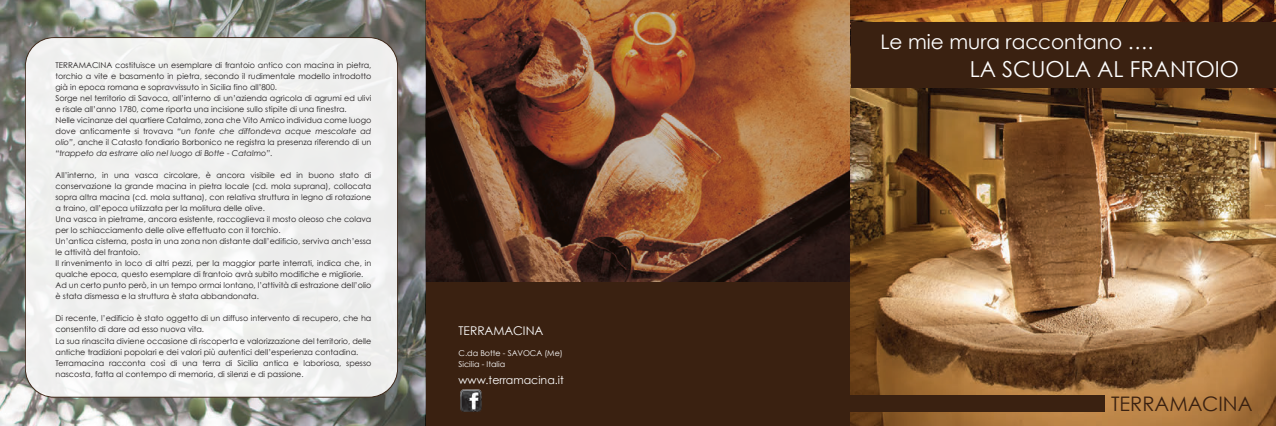
<style>
.page{position:relative;width:1276px;height:426px;background:#fff}
.page>*{position:absolute;margin:0;border:0;box-sizing:border-box;transform-origin:0 0}
.t1{font:22px "Century Gothic";color:#fff}
.t2{font:20px "Century Gothic";color:#fff}
.t3{font:20px "Century Gothic";color:#3a2111}
.t4{font:12px "Century Gothic";color:#fff}
.t5{font:11px "Century Gothic";color:#fff}
.t6{font:8px/11px "Century Gothic";color:#231f20}
.t7{font:8px/10.6px "Century Gothic";color:#fff}
.s1{font-style:italic}
</style>
<div class="page">
<div style="left:425px;top:0;width:427px;height:425px;background:#3a2111"></div>
<img style="left:426px;top:0;width:425px;height:281px">
<img style="left:0;top:0;width:426px;height:425px">
<div style="left:25px;top:37px;width:372px;height:359px;background:#f0f0ef;border-radius:29px"></div>
<img style="left:851px;top:0;width:425px;height:425px">
<div style="left:851px;top:22px;width:425px;height:66px;background:#3a2111"></div>
<div style="left:825px;top:394px;width:279px;height:17px;background:#3a2111"></div>
<img style="left:460px;top:389px;width:22px;height:21px">
<p class="t6" style="left:56px;top:59px;width:317px">TERRAMACINA costituisce un esemplare di frantoio antico con macina in pietra, torchio a vite e basamento in pietra, secondo il rudimentale modello introdotto già in epoca romana e sopravvissuto in Sicilia fino all’800.<br>Sorge nel territorio di Savoca, all’interno di un’azienda agricola di agrumi ed ulivi e risale all’anno 1780, come riporta una incisione sullo stipite di una finestra.<br>Nelle vicinanze del quartiere Catalmo, zona che Vito Amico individua come luogo dove anticamente si trovava <span class="s1">“un fonte che diffondeva acque mescolate ad olio”</span>, anche il Catasto fondiario Borbonico ne registra la presenza riferendo di un <span class="s1">“trappeto da estrarre olio nel luogo di Botte - Catalmo”</span>.</p>
<p class="t6" style="left:56px;top:169px;width:317px">All’interno, in una vasca circolare, è ancora visibile ed in buono stato di conservazione la grande macina in pietra locale (cd. mola suprana), collocata sopra altra macina (cd. mola suttana), con relativa struttura in legno di rotazione a traino, all’epoca utilizzata per la molitura delle olive.<br>Una vasca in pietrame, ancora esistente, raccoglieva il mosto oleoso che colava per lo schiacciamento delle olive effettuato con il torchio.<br>Un’antica cisterna, posta in una zona non distante dall’edificio, serviva anch’essa le attività del frantoio.<br>Il rinvenimento in loco di altri pezzi, per la maggior parte interrati, indica che, in qualche epoca, questo esemplare di frantoio avrà subito modifiche e migliorie.<br>Ad un certo punto però, in un tempo ormai lontano, l’attività di estrazione dell’olio è stata dismessa e la struttura è stata abbandonata.</p>
<p class="t6" style="left:56px;top:312px;width:317px">Di recente, l’edificio è stato oggetto di un diffuso intervento di recupero, che ha consentito di dare ad esso nuova vita.<br>La sua rinascita diviene occasione di riscoperta e valorizzazione del territorio, delle antiche tradizioni popolari e dei valori più autentici dell’esperienza contadina.<br>Terramacina racconta così di una terra di Sicilia antica e laboriosa, spesso nascosta, fatta al contempo di memoria, di silenzi e di passione.</p>
<h3 class="t4" style="left:458px;top:323px;width:86px">TERRAMACINA</h3>
<p class="t7" style="left:458px;top:347px;width:106px">C.da Botte - SAVOCA (Me)<br>Sicilia - Italia</p>
<h3 class="t5" style="left:458px;top:372px;width:107px">www.terramacina.it</h3>
<h2 class="t2" style="left:880px;top:29px;width:274px">Le mie mura raccontano ….</h2>
<h1 class="t1" style="left:969px;top:56px;width:271px">LA SCUOLA AL FRANTOIO</h1>
<h2 class="t3" style="left:1111px;top:391px;width:143px">TERRAMACINA</h2>
</div>
